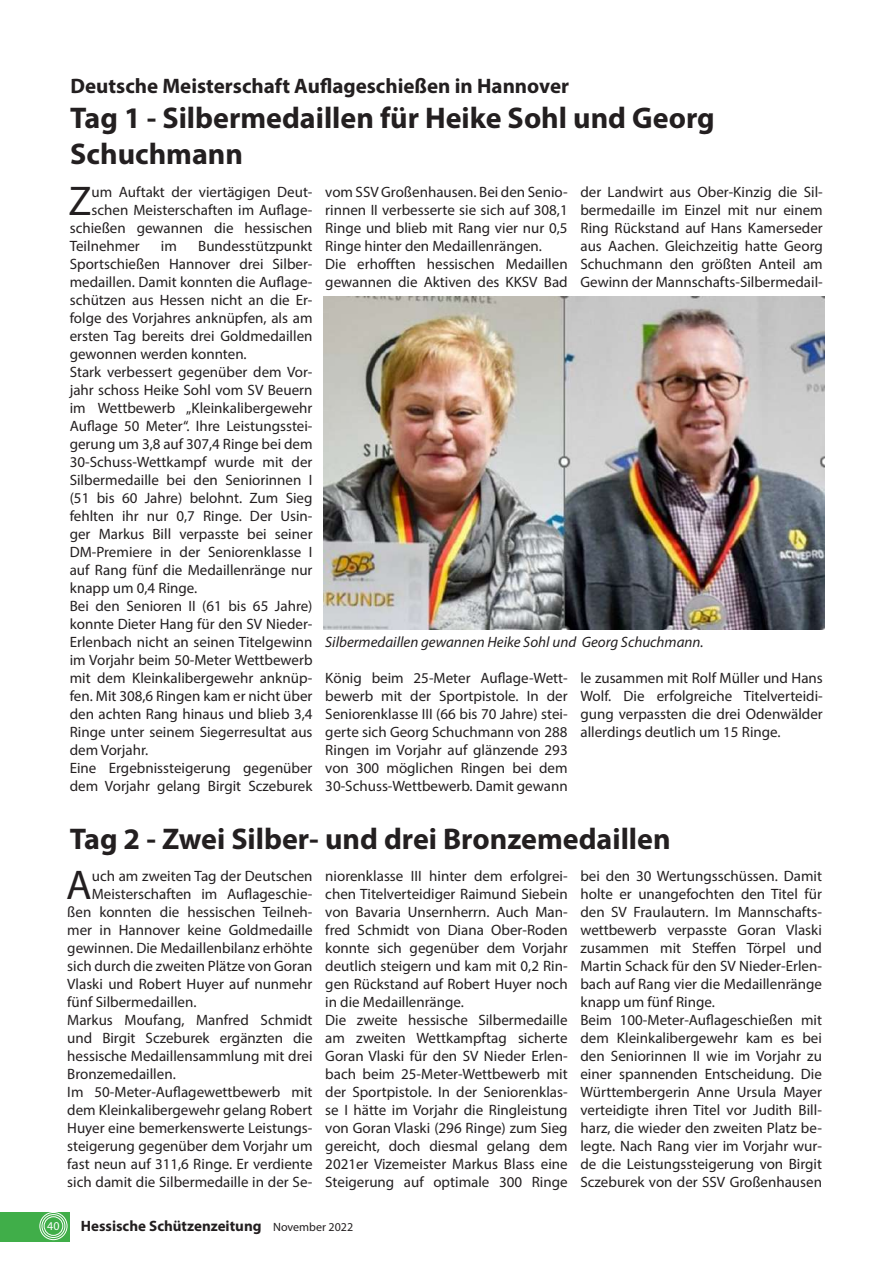
<style>
.page{position:relative;width:893px;height:1263px;background:#fff}
.page>*{position:absolute;margin:0;border:0;box-sizing:border-box;transform-origin:0 0}
.t1{font:41.7px "Myriad Pro";color:#231f20}
.t2{font:700 30px/36px "Myriad Pro";color:#231f20}
.t3{font:700 21px "Myriad Pro";color:#231f20}
.t4{font:15px/18px "Myriad Pro";color:#231f20}
.t5{font:italic 15px "Myriad Pro";color:#231f20}
.t6{font:700 15px "Myriad Pro";color:#231f20}
.t7{font:12px "Myriad Pro";color:#fff}
.s1{font-weight:400;font-size:12px}
</style>
<div class="page">
<div style="left:0;top:1212px;width:70px;height:30px;background:#40ae49"></div>
<div style="left:40px;top:1212px;width:27px;height:28px;border:1px solid #fff;border-radius:50%"></div>
<div style="left:42px;top:1214px;width:23px;height:24px;border:1px solid #fff;border-radius:50%"></div>
<div style="left:44px;top:1216px;width:19px;height:19px;border:1px solid #fff;border-radius:50%"></div>
<img style="left:324px;top:296px;width:500px;height:334px">
<h3 class="t3" style="left:71px;top:72px;width:500px">Deutsche Meisterschaft Auflageschießen in Hannover</h3>
<h2 class="t2" style="left:70px;top:99px;width:646px">Tag 1 - Silbermedaillen für Heike Sohl und Georg<br>Schuchmann</h2>
<h1 class="t1" style="left:68px;top:175px;width:25px">Z</h1>
<p class="t4" style="left:92px;top:183px;width:222px">um Auftakt der viertägigen Deut-</p>
<p class="t4" style="left:92px;top:201px;width:222px">schen Meisterschaften im Auflage-</p>
<p class="t4" style="left:70px;top:219px;width:244px">schießen gewannen die hessischen</p>
<p class="t4" style="left:70px;top:237px;width:72px">Teilnehmer</p>
<p class="t4" style="left:161px;top:237px;width:18px">im</p>
<p class="t4" style="left:70px;top:237px;width:244px;text-indent:128px">Bundesstützpunkt Sportschießen Hannover drei Silber&shy;medaillen. Damit konnten die Auflage&shy;schützen aus Hessen nicht an die Er&shy;folge des Vorjahres anknüpfen, als am ersten Tag bereits drei Goldmedaillen gewonnen werden konnten.<br>Stark verbessert gegenüber dem Vor&shy;jahr schoss Heike Sohl vom SV Beuern im Wettbewerb „Kleinkalibergewehr Auflage 50 Meter“. Ihre Leistungsstei&shy;gerung um 3,8 auf 307,4 Ringe bei dem 30-Schuss-Wettkampf wurde mit der Silbermedaille bei den Seniorinnen I (51 bis 60 Jahre) belohnt. Zum Sieg fehlten ihr nur 0,7 Ringe. Der Usin&shy;ger Markus Bill verpasste bei seiner DM-Premiere in der Seniorenklasse I auf Rang fünf die Medaillenränge nur knapp um 0,4 Ringe.<br>Bei den Senioren II (61 bis 65 Jahre) konnte Dieter Hang für den SV Nieder-Erlenbach nicht an seinen Titelgewinn im Vorjahr beim 50-Meter Wettbewerb mit dem Kleinkalibergewehr anknüp&shy;fen. Mit 308,6 Ringen kam er nicht über den achten Rang hinaus und blieb 3,4<br>Ringe unter seinem Siegerresultat aus dem Vorjahr.<br>Eine Ergebnissteigerung gegenüber dem Vorjahr gelang Birgit Sczeburek</p>
<p class="t4" style="left:325px;top:183px;width:244px">vom SSV Großenhausen. Bei den Senio&shy;rinnen II verbesserte sie sich auf 308,1<br>Ringe und blieb mit Rang vier nur 0,5<br>Ringe hinter den Medaillenrängen.<br>Die erhofften hessischen Medaillen gewannen die Aktiven des KKSV Bad</p>
<p class="t4" style="left:580px;top:183px;width:244px;text-align:justify">der Landwirt aus Ober-Kinzig die Sil&shy;bermedaille im Einzel mit nur einem Ring Rückstand auf Hans Kamerseder aus Aachen. Gleichzeitig hatte Georg Schuchmann den größten Anteil am Gewinn der Mannschafts-Silbermedail-</p>
<p class="t5" style="left:325px;top:633px;width:380px">Silbermedaillen gewannen Heike Sohl und Georg Schuchmann.</p>
<p class="t4" style="left:325px;top:669px;width:244px;text-align:justify">König beim 25-Meter Auflage-Wett&shy;bewerb mit der Sportpistole. In der Seniorenklasse III (66 bis 70 Jahre) stei&shy;gerte sich Georg Schuchmann von 288<br>Ringen im Vorjahr auf glänzende 293 von 300 möglichen Ringen bei dem 30-Schuss-Wettbewerb. Damit gewann</p>
<p class="t4" style="left:580px;top:669px;width:244px;text-align:justify">le zusammen mit Rolf Müller und Hans Wolf. Die erfolgreiche Titelverteidi&shy;gung verpassten die drei Odenwälder allerdings deutlich um 15 Ringe.</p>
<h2 class="t2" style="left:70px;top:820px;width:602px">Tag 2 - Zwei Silber- und drei Bronzemedaillen</h2>
<h1 class="t1" style="left:66px;top:859px;width:27px">A</h1>
<p class="t4" style="left:92px;top:867px;width:222px">uch am zweiten Tag der Deutschen</p>
<p class="t4" style="left:325px;top:867px;width:244px">niorenklasse III hinter dem erfolgrei&shy;chen Titelverteidiger Raimund Siebein von Bavaria Unsernherrn. Auch Man&shy;fred Schmidt von Diana Ober-Roden konnte sich gegenüber dem Vorjahr deutlich steigern und kam mit 0,2 Rin&shy;gen Rückstand auf Robert Huyer noch in die Medaillenränge.<br>Die zweite hessische Silbermedaille am zweiten Wettkampftag sicherte Goran Vlaski für den SV Nieder Erlen&shy;bach beim 25-Meter-Wettbewerb mit der Sportpistole. In der Seniorenklas&shy;se I hätte im Vorjahr die Ringleistung von Goran Vlaski (296 Ringe) zum Sieg gereicht, doch diesmal gelang dem 2021er Vizemeister Markus Blass eine Steigerung auf optimale 300 Ringe</p>
<p class="t4" style="left:580px;top:867px;width:243px">bei den 30 Wertungsschüssen. Damit holte er unangefochten den Titel für den SV Fraulautern. Im Mannschafts&shy;wettbewerb verpasste Goran Vlaski zusammen mit Steffen Törpel und Martin Schack für den SV Nieder-Erlen&shy;bach auf Rang vier die Medaillenränge knapp um fünf Ringe.<br>Beim 100-Meter-Auflageschießen mit dem Kleinkalibergewehr kam es bei den Seniorinnen II wie im Vorjahr zu einer spannenden Entscheidung. Die Württembergerin Anne Ursula Mayer verteidigte ihren Titel vor Judith Bill&shy;harz, die wieder den zweiten Platz be&shy;legte. Nach Rang vier im Vorjahr wur&shy;de die Leistungssteigerung von Birgit Sczeburek von der SSV Großenhausen</p>
<p class="t4" style="left:92px;top:885px;width:222px">Meisterschaften im Auflageschie-</p>
<p class="t4" style="left:67px;top:903px;width:247px">ßen konnten die hessischen Teilneh-</p>
<p class="t4" style="left:67px;top:921px;width:247px">mer in Hannover keine Goldmedaille</p>
<p class="t4" style="left:67px;top:939px;width:247px">gewinnen. Die Medaillenbilanz erhöhte</p>
<p class="t4" style="left:67px;top:957px;width:247px">sich durch die zweiten Plätze von Goran</p>
<p class="t4" style="left:67px;top:975px;width:247px">Vlaski und Robert Huyer auf nunmehr</p>
<p class="t4" style="left:67px;top:993px;width:131px">fünf Silbermedaillen.</p>
<p class="t4" style="left:67px;top:1011px;width:247px">Markus Moufang, Manfred Schmidt</p>
<p class="t4" style="left:67px;top:1029px;width:247px">und Birgit Sczeburek ergänzten die</p>
<p class="t4" style="left:67px;top:1047px;width:247px">hessische Medaillensammlung mit drei</p>
<p class="t4" style="left:67px;top:1065px;width:110px">Bronzemedaillen.</p>
<p class="t4" style="left:67px;top:1083px;width:247px">Im 50-Meter-Auflagewettbewerb mit</p>
<p class="t4" style="left:67px;top:1101px;width:247px">dem Kleinkalibergewehr gelang Robert</p>
<p class="t4" style="left:67px;top:1119px;width:247px">Huyer eine bemerkenswerte Leistungs-</p>
<p class="t4" style="left:67px;top:1137px;width:247px">steigerung gegenüber dem Vorjahr um</p>
<p class="t4" style="left:67px;top:1155px;width:247px">fast neun auf 311,6 Ringe. Er verdiente</p>
<p class="t4" style="left:67px;top:1173px;width:247px">sich damit die Silbermedaille in der Se-</p>
<p class="t7" style="left:47px;top:1218px;width:14px">40</p>
<p class="t6" style="left:81px;top:1216px;width:274px">Hessische Schützenzeitung <span class="s1">November 2022</span></p>
</div>
